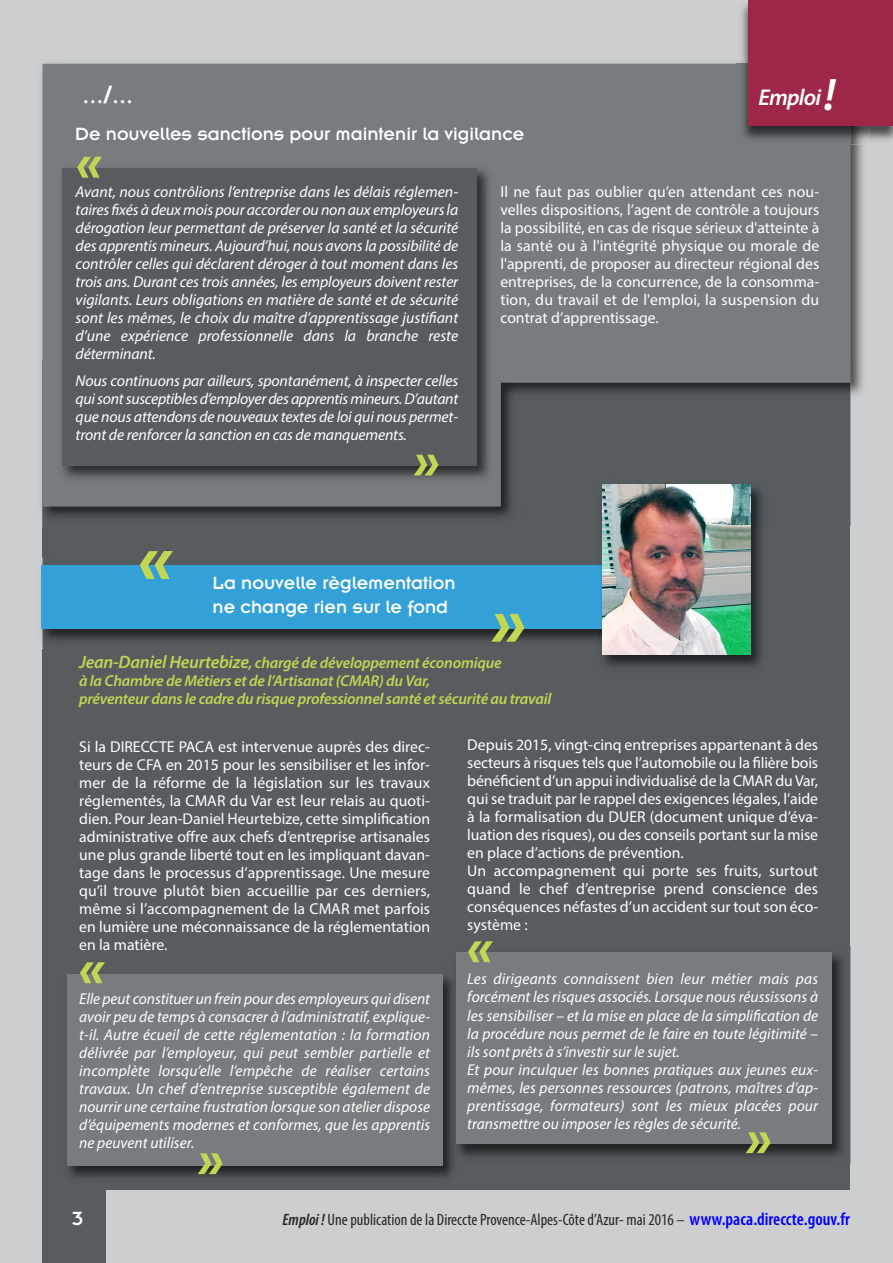
<style>
.page{position:relative;width:893px;height:1263px;background:#cdcecf}
.page>*{position:absolute;margin:0;border:0;box-sizing:border-box;transform-origin:0 0}
.t1{font:italic 900 72px "Myriad Pro";color:#c1d653}
.t2{font:italic 900 54px "Myriad Pro";color:#c1d653}
.t3{font:italic 600 45.9px "Myriad Pro";color:#fff}
.t4{font:27px "Insignia";color:#fff}
.t5{font:italic 600 22.95px "Myriad Pro";letter-spacing:-.035em;color:#fff}
.t6{font:21px "Insignia";color:#fff}
.t7{font:19.5px/23.4px "Insignia A";color:#fff}
.t8{font:condensed 16.5px "Myriad Pro";color:#272627}
.t9{font:italic 15.75px/18px "Myriad Pro";color:#fff;text-align:justify}
.t10{font:15.75px/18px "Myriad Pro";color:#fff;text-align:justify}
.t11{font:italic 600 15.75px/18px "Myriad Pro";letter-spacing:-.015em;color:#c1d653}
.s1{font-size:18px}
.s2{font-weight:600;font-style:italic}
.s3{font-weight:600;font-size:18px;color:#00f}
</style>
<div class="page">
<div style="left:43px;top:361px;width:807px;height:902px;background:#575c5f"></div>
<svg style="left:43px;top:64px;width:807px;height:443px;fill:#787c7f"></svg>
<div style="left:106px;top:1191px;width:787px;height:72px;background:#cdcecf"></div>
<img style="left:737px;top:3px;width:156px;height:141px">
<div style="left:748px;top:0;width:145px;height:125px;background:#9e2747"></div>
<img style="left:56px;top:161px;width:441px;height:324px">
<div style="left:63px;top:168px;width:414px;height:298px;background:#575c5f"></div>
<img style="left:67px;top:977px;width:382px;height:201px">
<div style="left:67px;top:974px;width:376px;height:191px;background:#787c7f"></div>
<div style="left:456px;top:952px;width:376px;height:192px;background:#787c7f"></div>
<img style="left:41px;top:558px;width:554px;height:90px">
<div style="left:42px;top:565px;width:568px;height:64px;background:#33a1d7"></div>
<img style="left:595px;top:478px;width:176px;height:189px">
<img style="left:595px;top:558px;width:7px;height:90px">
<img style="left:595px;top:565px;width:7px;height:64px">
<img style="left:602px;top:485px;width:149px;height:170px">
<h3 class="t4" style="left:82px;top:86px;width:52px">.../...</h3>
<p class="t7" style="left:75px;top:124px;width:451px">De nouvelles sanctions pour maintenir la vigilance</p>
<h2 class="t2" style="left:76px;top:142px;width:28px">«</h2>
<h3 class="t3" style="left:824px;top:77px;width:13px">!</h3>
<h3 class="t5" style="left:758px;top:89px;width:64px">Emploi</h3>
<p class="t9" style="left:76px;top:184px;width:384px">Avant, nous contrôlions l’entreprise dans les délais réglemen&shy;taires fixés à deuxmois pour accorder ou non aux employeursla dérogation leur permettant de préserver la santé et la sécurité des apprentis mineurs. Aujourd’hui, nous avons la possibilité de contrôler celles qui déclarent déroger à tout moment dans les trois ans. Durant ces trois années, les employeurs doivent rester vigilants. Leurs obligations en matière de santé et de sécurité sont les mêmes, le choix du maître d’apprentissage justifiant d’une expérience professionnelle dans la branche reste déterminant.</p>
<p class="t9" style="left:76px;top:373px;width:384px">Nous continuons par ailleurs, spontanément, à inspecter celles quisontsusceptiblesd’employerdesapprentismineurs.D’autant que nous attendons de nouveaux textes de loi qui nous permet&shy;tront de renforcer la sanction en cas de manquements.</p>
<h2 class="t2" style="left:413px;top:440px;width:28px">»</h2>
<p class="t10" style="left:500px;top:184px;width:320px">Il ne faut pas oublier qu’en attendant ces nou&shy;velles dispositions, l’agent de contrôle a toujours la possibilité, en cas de risque sérieux d'atteinte à la santé ou à l'intégrité physique ou morale de l'apprenti, de proposer au directeur régional des entreprises, de la concurrence, de la consomma&shy;tion, du travail et de l'emploi, la suspension du contrat d’apprentissage.</p>
<h1 class="t1" style="left:139px;top:532px;width:36px">«</h1>
<p class="t7" style="left:213px;top:573px;width:245px">La nouvelle règlementation ne change rien sur le fond</p>
<h1 class="t1" style="left:491px;top:595px;width:36px">»</h1>
<p class="t11" style="left:79px;top:655px;width:474px"><span class="s1">Jean-Daniel Heurtebize</span>, chargé de développement économique<br>à la Chambre de Métiers et de l’Artisanat (CMAR) du Var,<br>préventeur dans le cadre du risque professionnel santé et sécurité au travail</p>
<p class="t10" style="left:467px;top:737px;width:353px;text-align:left">Depuis 2015, vingt-cinq entreprises appartenant à des secteurs à risques tels que l’automobile ou la filière bois bénéficient d’un appui individualisé de la CMAR duVar, qui se traduit par le rappel des exigences légales, l’aide à la formalisation du DUER (document unique d’éva&shy;luation des risques), ou des conseils portant sur la mise en place d’actions de prévention.<br>Un accompagnement qui porte ses fruits, surtout quand le chef d’entreprise prend conscience des conséquences néfastes d’un accident sur tout son éco&shy;système :</p>
<p class="t9" style="left:467px;top:971px;width:353px;text-align:left">Les dirigeants connaissent bien leur métier mais pas forcément les risques associés. Lorsque nous réussissons à les sensibiliser – et la mise en place de la simplification de la procédure nous permet de le faire en toute légitimité – ils sont prêts à s’investir sur le sujet.<br>Et pour inculquer les bonnes pratiques aux jeunes eux&shy;mêmes, les personnes ressources (patrons, maîtres d’ap&shy;prentissage, formateurs) sont les mieux placées pour transmettre ou imposer les règles de sécurité.</p>
<p class="t10" style="left:79px;top:739px;width:352px">Si la DIRECCTE PACA est intervenue auprès des direc&shy;teurs de CFA en 2015 pour les sensibiliser et les infor&shy;mer de la réforme de la législation sur les travaux réglementés, la CMAR du Var est leur relais au quoti&shy;dien. Pour Jean-Daniel Heurtebize, cette simplification administrative offre aux chefs d’entreprise artisanales une plus grande liberté tout en les impliquant davan&shy;tage dans le processus d’apprentissage. Une mesure qu’il trouve plutôt bien accueillie par ces derniers, même si l’accompagnement de la CMAR met parfois en lumière une méconnaissance de la réglementation en la matière.</p>
<h2 class="t2" style="left:467px;top:927px;width:28px">«</h2>
<h2 class="t2" style="left:79px;top:948px;width:28px">«</h2>
<p class="t9" style="left:79px;top:991px;width:352px">Elle peut constituer un frein pour des employeurs qui disent avoir peu de temps à consacrer à l’administratif, explique&shy;t-il. Autre écueil de cette réglementation : la formation délivrée par l’employeur, qui peut sembler partielle et incomplète lorsqu’elle l’empêche de réaliser certains travaux. Un chef d’entreprise susceptible également de nourrir une certaine frustration lorsque son atelier dispose d’équipements modernes et conformes, que les apprentis ne peuvent utiliser.</p>
<h2 class="t2" style="left:745px;top:1118px;width:28px">»</h2>
<h2 class="t2" style="left:197px;top:1139px;width:28px">»</h2>
<h3 class="t6" style="left:72px;top:1212px;width:13px">3</h3>
<p class="t8" style="left:283px;top:1214px;width:569px"><span class="s2">Emploi !</span> Une publication de la Direccte Provence-Alpes-Côte d’Azur- mai 2016 – <span class="s3">www.paca.direccte.gouv.fr</span></p>
</div>
